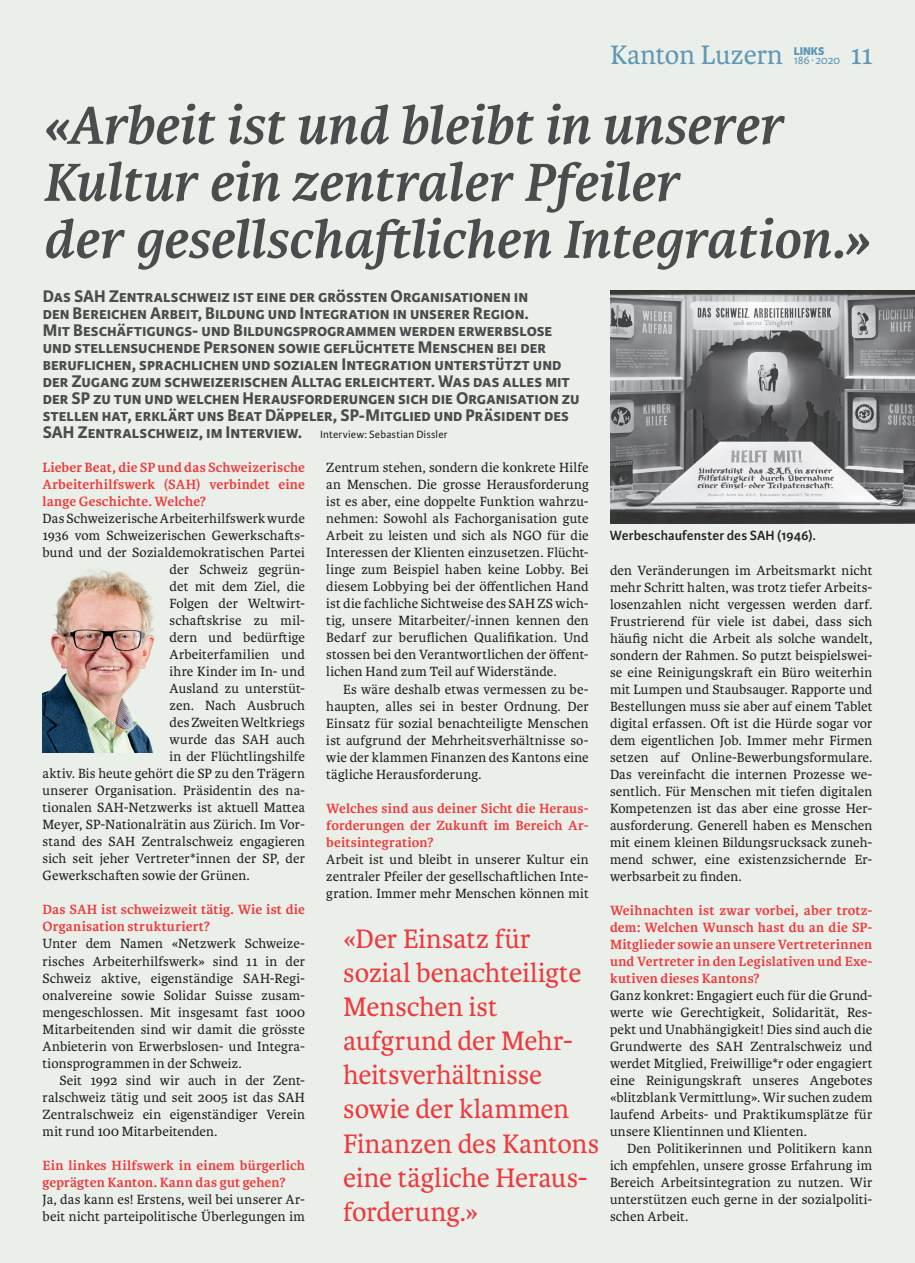
<style>
.page{position:relative;width:915px;height:1263px;background:#fff}
.page>*{position:absolute;margin:0;border:0;box-sizing:border-box;transform-origin:0 0}
.t1{font:italic 700 57px/57px "Karmina";letter-spacing:-.01em;color:#4b4c4d}
.t2{font:28.5px/34px "Karmina";letter-spacing:-.005em;color:#ee3a3e}
.t3{font:28.5px "Karmina";color:#6197b5}
.t4{font:700 18px/17px "Karmina Sans";color:#4b4c4d}
.t5{font:14.25px/17px "Karmina";letter-spacing:.01em;color:#231f20;text-align:justify}
.t6{font:700 14.25px/17px "Karmina";letter-spacing:.01em;color:#ee3a3e;text-align:justify}
.t7{font:600 14.25px "Karmina Sans";letter-spacing:.005em;color:#231f20}
.t8{font:12px "Karmina Sans";letter-spacing:-.02em;color:#6197b5}
.t9{font:800 12px "Karmina Sans";color:#6197b5}
.s1{font-weight:400;font-size:11.25px;color:#231f20}
</style>
<div class="page">
<div style="left:0;top:0;width:914px;height:1263px;background:#eaf0e9"></div>
<img style="left:610px;top:290px;width:304px;height:233px">
<img style="left:43px;top:570px;width:112px;height:183px">
<h2 class="t3" style="left:610px;top:39px;width:174px">Kanton Luzern</h2>
<p class="t9" style="left:793px;top:44px;width:32px">LINKS</p>
<p class="t8" style="left:793px;top:53px;width:48px">186∙ 2020</p>
<h2 class="t3" style="left:850px;top:39px;width:24px">11</h2>
<h1 class="t1" style="left:43px;top:97px;width:827px">«Arbeit ist und bleibt in unserer<br>Kultur ein zentraler Pfeiler<br>der gesellschaftlichen Integration.»</h1>
<p class="t4" style="left:43px;top:288px;width:538px">Das SAH Zentralschweiz ist eine der grössten Organisationen in<br>den Bereichen Arbeit, Bildung und Integration in unserer Region.<br>Mit Beschäftigungs- und Bildungsprogrammen werden erwerbslose und stellensuchende Personen sowie geflüchtete Menschen bei der beruflichen, sprachlichen und sozialen Integration unterstützt und der Zugang zum schweizerischen Alltag erleichtert. Was das alles mit der SP zu tun und welchen Herausforderungen sich die Organisation zu stellen hat, erklärt uns Beat Däppeler, SP-Mitglied und Präsident des SAH Zentralschweiz, im Interview. <span class="s1">Interview: Sebastian Dissler</span></p>
<p class="t6" style="left:43px;top:459px;width:264px">Lieber Beat, die SP und das Schweizerische Arbeiterhilfswerk (SAH) verbindet eine lange Geschichte. Welche?</p>
<p class="t5" style="left:43px;top:510px;width:264px">Das Schweizerische Arbeiterhilfswerk wurde</p>
<p class="t5" style="left:43px;top:527px;width:264px">1936 vom Schweizerischen Gewerkschafts-</p>
<p class="t5" style="left:43px;top:544px;width:264px">bund und der Sozialdemokratischen Partei</p>
<p class="t5" style="left:169px;top:561px;width:137px">der Schweiz gegrün-</p>
<p class="t5" style="left:169px;top:578px;width:137px">det mit dem Ziel, die</p>
<p class="t5" style="left:169px;top:595px;width:137px">Folgen der Weltwirt-</p>
<p class="t5" style="left:169px;top:612px;width:137px">schaftskrise zu mil-</p>
<p class="t5" style="left:169px;top:629px;width:137px">dern und bedürftige</p>
<p class="t5" style="left:169px;top:646px;width:137px">Arbeiterfamilien und</p>
<p class="t5" style="left:169px;top:663px;width:137px">ihre Kinder im In- und</p>
<p class="t5" style="left:169px;top:680px;width:137px">Ausland zu unterstüt-</p>
<p class="t5" style="left:169px;top:697px;width:137px">zen. Nach Ausbruch</p>
<p class="t5" style="left:169px;top:714px;width:137px">des Zweiten Weltkriegs</p>
<p class="t5" style="left:169px;top:731px;width:137px">wurde das SAH auch</p>
<p class="t5" style="left:169px;top:748px;width:137px">in der Flüchtlingshilfe</p>
<p class="t5" style="left:43px;top:765px;width:264px">aktiv. Bis heute gehört die SP zu den Trägern</p>
<p class="t5" style="left:43px;top:782px;width:264px">unserer Organisation. Präsidentin des na-</p>
<p class="t5" style="left:43px;top:799px;width:264px">tionalen SAH-Netzwerks ist aktuell Mattea</p>
<p class="t5" style="left:43px;top:816px;width:264px">Meyer, SP-Nationalrätin aus Zürich. Im Vor-</p>
<p class="t5" style="left:43px;top:833px;width:264px">stand des SAH Zentralschweiz engagieren</p>
<p class="t5" style="left:43px;top:850px;width:264px">sich seit jeher Vertreter*innen der SP, der</p>
<p class="t5" style="left:43px;top:867px;width:209px">Gewerkschaften sowie der Grünen.</p>
<p class="t6" style="left:43px;top:901px;width:264px">Das SAH ist schweizweit tätig. Wie ist die<br>Organisation strukturiert?</p>
<p class="t5" style="left:43px;top:935px;width:264px">Unter dem Namen «Netzwerk Schweize&shy;risches Arbeiterhilfswerk» sind 11 in der Schweiz aktive, eigenständige SAH-Regi&shy;onalvereine sowie Solidar Suisse zusam&shy;mengeschlossen. Mit insgesamt fast 1000<br>Mitarbeitenden sind wir damit die grösste Anbieterin von Erwerbslosen- und Integra&shy;tionsprogrammen in der Schweiz.</p>
<p class="t5" style="left:43px;top:1072px;width:264px;text-indent:17px">Seit 1992 sind wir auch in der Zent&shy;ralschweiz tätig und seit 2005 ist das SAH Zentralschweiz ein eigenständiger Verein mit rund 100 Mitarbeitenden.</p>
<p class="t6" style="left:43px;top:1157px;width:264px">Ein linkes Hilfswerk in einem bürgerlich geprägten Kanton. Kann das gut gehen?</p>
<p class="t5" style="left:43px;top:1191px;width:264px">Ja, das kann es! Erstens, weil bei unserer Ar&shy;beit nicht parteipolitische Überlegungen im</p>
<p class="t5" style="left:326px;top:459px;width:264px">Zentrum stehen, sondern die konkrete Hilfe an Menschen. Die grosse Herausforderung ist es aber, eine doppelte Funktion wahrzu&shy;nehmen: Sowohl als Fachorganisation gute Arbeit zu leisten und sich als NGO für die Interessen der Klienten einzusetzen. Flücht&shy;linge zum Beispiel haben keine Lobby. Bei diesem Lobbying bei der öffentlichen Hand ist die fachliche Sichtweise des SAH ZS wich&shy;tig, unsere Mitarbeiter/-innen kennen den Bedarf zur beruflichen Qualifikation. Und stossen bei den Verantwortlichen der öffent&shy;lichen Hand zum Teil auf Widerstände.</p>
<p class="t5" style="left:326px;top:681px;width:264px;text-indent:17px">Es wäre deshalb etwas vermessen zu be&shy;haupten, alles sei in bester Ordnung. Der Einsatz für sozial benachteiligte Menschen ist aufgrund der Mehrheitsverhältnisse so&shy;wie der klammen Finanzen des Kantons eine tägliche Herausforderung.</p>
<p class="t6" style="left:326px;top:800px;width:264px">Welches sind aus deiner Sicht die Heraus&shy;forderungen der Zukunft im Bereich Ar&shy;beitsintegration?</p>
<p class="t5" style="left:326px;top:851px;width:264px">Arbeit ist und bleibt in unserer Kultur ein zentraler Pfeiler der gesellschaftlichen Inte&shy;gration. Immer mehr Menschen können mit</p>
<h2 class="t2" style="left:343px;top:922px;width:257px">«Der Einsatz für sozial benachteiligte<br>Menschen ist aufgrund der Mehr&shy;heitsverhältnisse sowie der klammen<br>Finanzen des Kantons eine tägliche Heraus&shy;forderung.»</h2>
<p class="t7" style="left:609px;top:527px;width:207px">Werbeschaufenster des SAH (1946).</p>
<p class="t5" style="left:609px;top:562px;width:264px">den Veränderungen im Arbeitsmarkt nicht mehr Schritt halten, was trotz tiefer Arbeits&shy;losenzahlen nicht vergessen werden darf.<br>Frustrierend für viele ist dabei, dass sich häufig nicht die Arbeit als solche wandelt, sondern der Rahmen. So putzt beispielswei&shy;se eine Reinigungskraft ein Büro weiterhin mit Lumpen und Staubsauger. Rapporte und Bestellungen muss sie aber auf einem Tablet digital erfassen. Oft ist die Hürde sogar vor dem eigentlichen Job. Immer mehr Firmen setzen auf Online-Bewerbungsformulare.<br>Das vereinfacht die internen Prozesse we&shy;sentlich. Für Menschen mit tiefen digitalen Kompetenzen ist das aber eine grosse Her&shy;ausforderung. Generell haben es Menschen mit einem kleinen Bildungsrucksack zuneh&shy;mend schwer, eine existenzsichernde Er&shy;werbsarbeit zu finden.</p>
<p class="t6" style="left:609px;top:902px;width:264px">Weihnachten ist zwar vorbei, aber trotz&shy;dem: Welchen Wunsch hast du an die SP-Mitglieder sowie an unsere Vertreterinnen und Vertreter in den Legislativen und Exe&shy;kutiven dieses Kantons?</p>
<p class="t5" style="left:609px;top:987px;width:264px">Ganz konkret: Engagiert euch für die Grund&shy;werte wie Gerechtigkeit, Solidarität, Res&shy;pekt und Unabhängigkeit! Dies sind auch die Grundwerte des SAH Zentralschweiz und werdet Mitglied, Freiwillige*r oder engagiert eine Reinigungskraft unseres Angebotes «blitzblank Vermittlung». Wir suchen zudem laufend Arbeits- und Praktikumsplätze für unsere Klientinnen und Klienten.</p>
<p class="t5" style="left:609px;top:1140px;width:264px;text-indent:17px">Den Politikerinnen und Politikern kann ich empfehlen, unsere grosse Erfahrung im Bereich Arbeitsintegration zu nutzen. Wir unterstützen euch gerne in der sozialpoliti&shy;schen Arbeit.</p>
</div>
